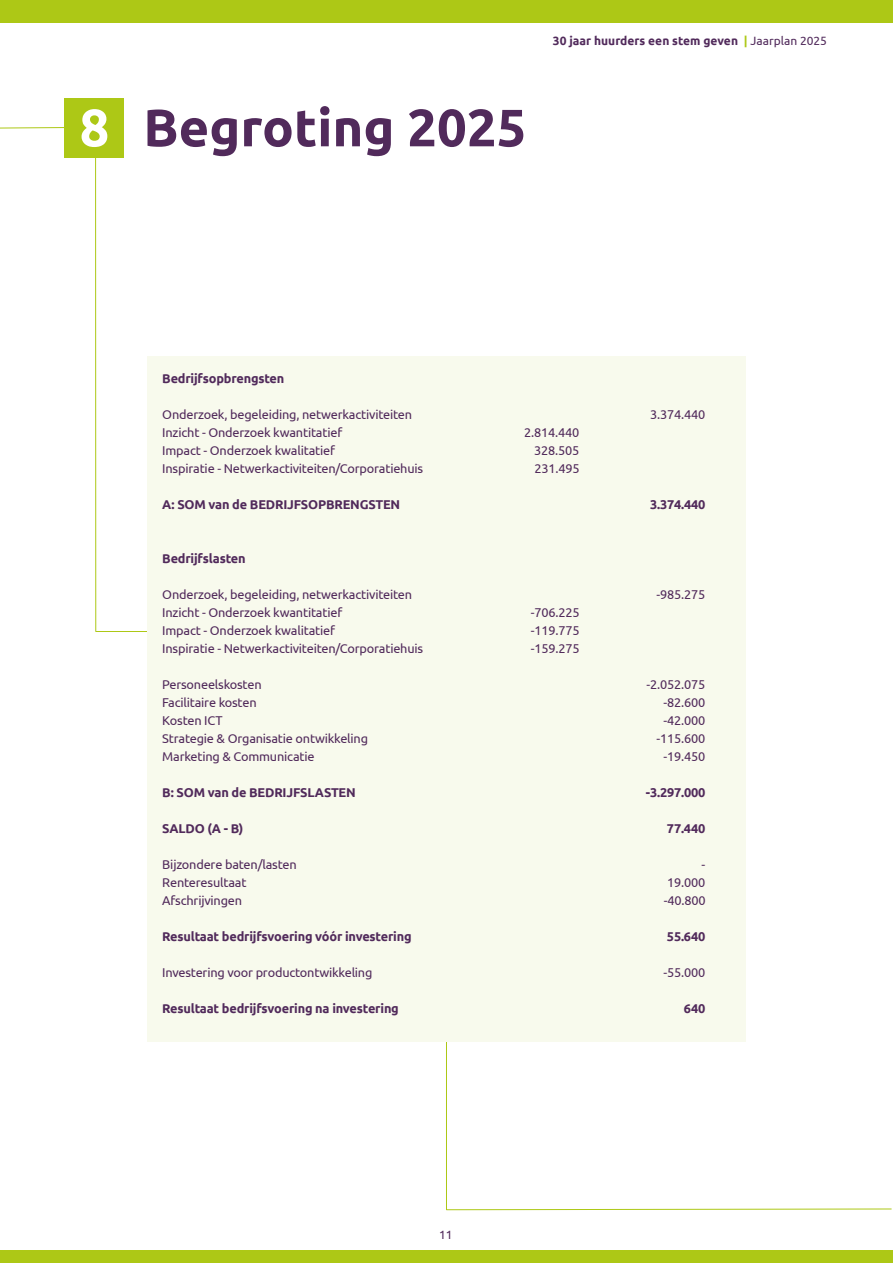
<style>
.page{position:relative;width:893px;height:1263px;background:#fff}
.page>*{position:absolute;margin:0;border:0;box-sizing:border-box;transform-origin:0 0}
.t1{font:700 52.5px "Ubuntu";color:#512a5b}
.t2{font:12.75px "Ubuntu";letter-spacing:-.015em;color:#512a5b}
.t3{font:700 12.75px "Ubuntu";letter-spacing:-.015em;color:#512a5b}
.t4{font:700 12px "Ubuntu";color:#512a5b}
.t5{font:12px "Ubuntu";color:#512a5b}
.s1{color:#fff}
.s2{color:#adc816}
.s3{font-weight:400}
</style>
<div class="page">
<div style="left:147px;top:357px;width:599px;height:685px;background:#f8faed"></div>
<div style="left:64px;top:98px;width:60px;height:60px;background:#adc816"></div>
<div style="left:0;top:1251px;width:893px;height:12px;background:#adc816"></div>
<div style="left:0;top:0;width:893px;height:23px;background:#adc816"></div>
<h1 class="t1" style="left:80px;top:96px;width:448px"><span class="s1">8</span> Begroting 2025</h1>
<p class="t4" style="left:553px;top:34px;width:276px">30 jaar huurders een stem geven <span class="s2">|</span> <span class="s3">Jaarplan 2025</span></p>
<p class="t3" style="left:162px;top:371px;width:124px">Bedrijfsopbrengsten</p>
<p class="t2" style="left:162px;top:407px;width:251px">Onderzoek, begeleiding, netwerkactiviteiten</p>
<p class="t2" style="left:650px;top:407px;width:57px">3.374.440</p>
<p class="t2" style="left:162px;top:425px;width:181px">Inzicht - Onderzoek kwantitatief</p>
<p class="t2" style="left:524px;top:425px;width:57px">2.814.440</p>
<p class="t2" style="left:162px;top:443px;width:174px">Impact - Onderzoek kwalitatief</p>
<p class="t2" style="left:534px;top:443px;width:47px">328.505</p>
<p class="t2" style="left:162px;top:461px;width:262px">Inspiratie - Netwerkactiviteiten/Corporatiehuis</p>
<p class="t2" style="left:534px;top:461px;width:47px">231.495</p>
<p class="t3" style="left:162px;top:497px;width:239px">A: SOM van de BEDRIJFSOPBRENGSTEN</p>
<p class="t3" style="left:650px;top:497px;width:57px">3.374.440</p>
<p class="t3" style="left:162px;top:551px;width:85px">Bedrijfslasten</p>
<p class="t2" style="left:162px;top:587px;width:251px">Onderzoek, begeleiding, netwerkactiviteiten</p>
<p class="t2" style="left:657px;top:587px;width:50px">-985.275</p>
<p class="t2" style="left:162px;top:605px;width:181px">Inzicht - Onderzoek kwantitatief</p>
<p class="t2" style="left:531px;top:605px;width:50px">-706.225</p>
<p class="t2" style="left:162px;top:623px;width:174px">Impact - Onderzoek kwalitatief</p>
<p class="t2" style="left:531px;top:623px;width:50px">-119.775</p>
<p class="t2" style="left:162px;top:641px;width:262px">Inspiratie - Netwerkactiviteiten/Corporatiehuis</p>
<p class="t2" style="left:531px;top:641px;width:50px">-159.275</p>
<p class="t2" style="left:162px;top:677px;width:101px">Personeelskosten</p>
<p class="t2" style="left:647px;top:677px;width:60px">-2.052.075</p>
<p class="t2" style="left:162px;top:695px;width:96px">Facilitaire kosten</p>
<p class="t2" style="left:664px;top:695px;width:43px">-82.600</p>
<p class="t2" style="left:162px;top:713px;width:62px">Kosten ICT</p>
<p class="t2" style="left:664px;top:713px;width:43px">-42.000</p>
<p class="t2" style="left:162px;top:731px;width:207px">Strategie &amp; Organisatie ontwikkeling</p>
<p class="t2" style="left:657px;top:731px;width:50px">-115.600</p>
<p class="t2" style="left:162px;top:749px;width:154px">Marketing &amp; Communicatie</p>
<p class="t2" style="left:664px;top:749px;width:43px">-19.450</p>
<p class="t3" style="left:162px;top:785px;width:195px">B: SOM van de BEDRIJFSLASTEN</p>
<p class="t3" style="left:646px;top:785px;width:61px">-3.297.000</p>
<p class="t3" style="left:162px;top:821px;width:83px">SALDO (A - B)</p>
<p class="t3" style="left:667px;top:821px;width:40px">77.440</p>
<p class="t2" style="left:162px;top:857px;width:136px">Bijzondere baten/lasten</p>
<p class="t2" style="left:701px;top:857px;width:5px">-</p>
<p class="t2" style="left:162px;top:875px;width:86px">Renteresultaat</p>
<p class="t2" style="left:667px;top:875px;width:40px">19.000</p>
<p class="t2" style="left:162px;top:893px;width:81px">Afschrijvingen</p>
<p class="t2" style="left:664px;top:893px;width:43px">-40.800</p>
<p class="t3" style="left:162px;top:929px;width:251px">Resultaat bedrijfsvoering vóór investering</p>
<p class="t3" style="left:667px;top:929px;width:40px">55.640</p>
<p class="t2" style="left:162px;top:965px;width:212px">Investering voor productontwikkeling</p>
<p class="t2" style="left:664px;top:965px;width:43px">-55.000</p>
<p class="t3" style="left:162px;top:1001px;width:238px">Resultaat bedrijfsvoering na investering</p>
<p class="t3" style="left:684px;top:1001px;width:23px">640</p>
<p class="t5" style="left:439px;top:1228px;width:15px">11</p>
</div>
